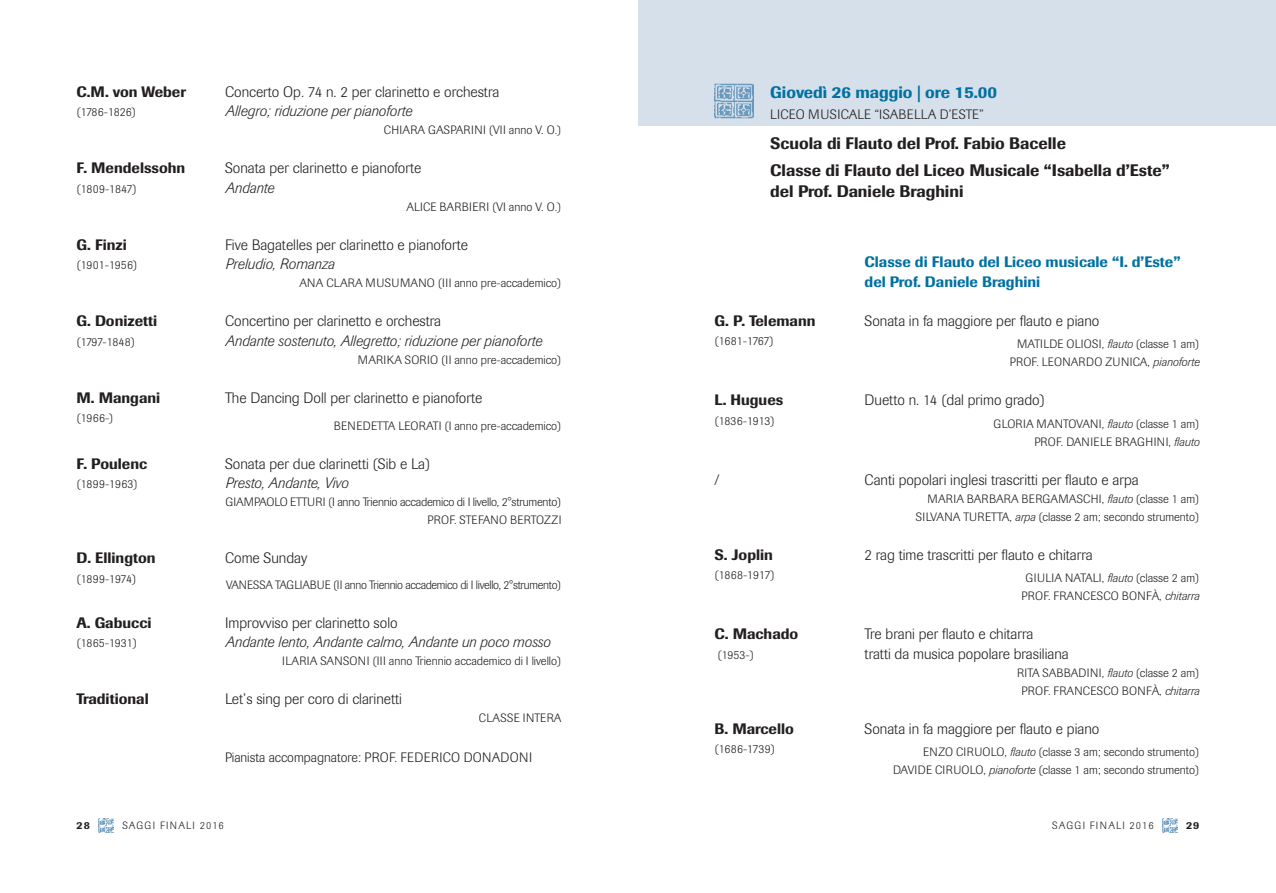
<style>
.page{position:relative;width:1276px;height:893px;background:#fff}
.page>*{position:absolute;margin:0;border:0;box-sizing:border-box;transform-origin:0 0}
.t1{font:500 16.5px/27px "Imago";color:#231f20}
.t2{font:500 16.5px "Imago";color:#0071a1}
.t3{font:300 15px "Imago";color:#231f20}
.t4{font:italic 300 15px "Imago";color:#231f20}
.t5{font:500 15px "Imago";color:#231f20}
.t6{font:500 15px/19.5px "Imago";color:#0071a1}
.t7{font:300 13.5px "Imago";color:#231f20}
.t8{font:300 13.5px "Imago";letter-spacing:.02em;color:#231f20}
.t9{font:300 12px/18px "Imago";color:#231f20;text-align:right}
.t10{font:300 12px/18px "Imago";letter-spacing:.02em;color:#231f20;text-align:right}
.t11{font:300 12px/18px "Imago";letter-spacing:-.02em;color:#231f20;text-align:right}
.t12{font:300 12px "Imago";letter-spacing:-.025em;color:#231f20}
.t13{font:300 12px "Imago";letter-spacing:-.03em;color:#231f20}
.t14{font:300 10.5px "Imago";letter-spacing:.11em;color:#231f20}
.t15{font:500 10.5px "Imago";color:#231f20}
.s1{font-style:italic}
</style>
<div class="page">
<img style="left:98px;top:819px;width:16px;height:13px">
<img style="left:1162px;top:819px;width:15px;height:13px">
<div style="left:638px;top:0;width:638px;height:126px;background:#d5e0eb"></div>
<img style="left:714px;top:84px;width:39px;height:34px">
<p class="t5" style="left:77px;top:83px;width:111px">C.M. von Weber</p>
<p class="t3" style="left:225px;top:83px;width:276px">Concerto Op. 74 n. 2 per clarinetto e orchestra</p>
<p class="t9" style="left:77px;top:103px;width:61px">(1786-1826)</p>
<p class="t4" style="left:225px;top:103px;width:188px">Allegro; riduzione per pianoforte</p>
<p class="t10" style="left:384px;top:121px;width:179px">CHIARA GASPARINI (VII anno V. O.)</p>
<p class="t5" style="left:77px;top:159px;width:110px">F. Mendelssohn</p>
<p class="t3" style="left:225px;top:160px;width:198px">Sonata per clarinetto e pianoforte</p>
<p class="t9" style="left:77px;top:180px;width:62px">(1809-1847)</p>
<p class="t4" style="left:225px;top:179px;width:51px">Andante</p>
<p class="t10" style="left:406px;top:198px;width:157px">ALICE BARBIERI (VI anno V. O.)</p>
<p class="t5" style="left:77px;top:236px;width:52px">G. Finzi</p>
<p class="t3" style="left:225px;top:236px;width:244px">Five Bagatelles per clarinetto e pianoforte</p>
<p class="t9" style="left:77px;top:256px;width:62px">(1901-1956)</p>
<p class="t4" style="left:225px;top:256px;width:111px">Preludio, Romanza</p>
<p class="t10" style="left:299px;top:274px;width:263px">ANA CLARA MUSUMANO (III anno pre-accademico)</p>
<p class="t5" style="left:77px;top:312px;width:82px">G. Donizetti</p>
<p class="t3" style="left:225px;top:313px;width:217px">Concertino per clarinetto e orchestra</p>
<p class="t13" style="left:77px;top:335px;width:60px">(1797-1848)</p>
<p class="t4" style="left:225px;top:332px;width:318px">Andante sostenuto, Allegretto; riduzione per pianoforte</p>
<p class="t9" style="left:358px;top:351px;width:205px">MARIKA SORIO (II anno pre-accademico)</p>
<p class="t5" style="left:77px;top:389px;width:85px">M. Mangani</p>
<p class="t3" style="left:225px;top:389px;width:259px">The Dancing Doll per clarinetto e pianoforte</p>
<p class="t9" style="left:77px;top:409px;width:39px">(1966-)</p>
<p class="t9" style="left:334px;top:417px;width:229px">BENEDETTA LEORATI (I anno pre-accademico)</p>
<p class="t5" style="left:77px;top:455px;width:72px">F. Poulenc</p>
<p class="t3" style="left:225px;top:455px;width:207px">Sonata per due clarinetti (Sib e La)</p>
<p class="t9" style="left:77px;top:475px;width:63px">(1899-1963)</p>
<p class="t4" style="left:225px;top:475px;width:125px">Presto, Andante, Vivo</p>
<p class="t11" style="left:225px;top:493px;width:337px">GIAMPAOLO ETTURI (I anno Triennio accademico di I livello, 2°strumento)<br>PROF. STEFANO BERTOZZI</p>
<p class="t5" style="left:77px;top:549px;width:81px">D. Ellington</p>
<p class="t3" style="left:225px;top:550px;width:84px">Come Sunday</p>
<p class="t11" style="left:77px;top:570px;width:61px">(1899-1974)</p>
<p class="t12" style="left:226px;top:578px;width:337px">VANESSA TAGLIABUE (II anno Triennio accademico di I livello, 2°strumento)</p>
<p class="t5" style="left:77px;top:614px;width:76px">A. Gabucci</p>
<p class="t3" style="left:225px;top:614px;width:174px">Improvviso per clarinetto solo</p>
<p class="t9" style="left:77px;top:634px;width:62px">(1865-1931)</p>
<p class="t4" style="left:225px;top:634px;width:327px">Andante lento, Andante calmo, Andante un poco mosso</p>
<p class="t9" style="left:282px;top:652px;width:281px">ILARIA SANSONI (III anno Triennio accademico di I livello)</p>
<p class="t5" style="left:77px;top:690px;width:74px">Traditional</p>
<p class="t3" style="left:225px;top:691px;width:178px">Let’s sing per coro di clarinetti</p>
<p class="t10" style="left:479px;top:709px;width:84px">CLASSE INTERA</p>
<p class="t7" style="left:225px;top:749px;width:308px">Pianista accompagnatore: PROF. FEDERICO DONADONI</p>
<p class="t2" style="left:770px;top:82px;width:228px">Giovedì 26 maggio | ore 15.00</p>
<p class="t8" style="left:770px;top:107px;width:215px">LICEO MUSICALE “ISABELLA D’ESTE”</p>
<p class="t1" style="left:770px;top:130px;width:401px">Scuola di Flauto del Prof. Fabio Bacelle<br>Classe di Flauto del Liceo Musicale “Isabella d’Este”</p>
<p class="t1" style="left:770px;top:178px;width:195px">del Prof. Daniele Braghini</p>
<p class="t6" style="left:864px;top:252px;width:317px">Classe di Flauto del Liceo musicale “I. d’Este” del Prof. Daniele Braghini</p>
<p class="t5" style="left:714px;top:311px;width:102px">G. P. Telemann</p>
<p class="t3" style="left:864px;top:312px;width:236px">Sonata in fa maggiore per flauto e piano</p>
<p class="t11" style="left:714px;top:332px;width:61px">(1681-1767)</p>
<p class="t10" style="left:1010px;top:335px;width:191px">MATILDE OLIOSI, <span class="s1">flauto</span> (classe 1 am)<br>PROF. LEONARDO ZUNICA, <span class="s1">pianoforte</span></p>
<p class="t5" style="left:714px;top:391px;width:70px">L. Hugues</p>
<p class="t3" style="left:864px;top:391px;width:182px">Duetto n. 14 (dal primo grado)</p>
<p class="t9" style="left:714px;top:412px;width:62px">(1836-1913)</p>
<p class="t10" style="left:993px;top:415px;width:207px">GLORIA MANTOVANI, <span class="s1">flauto</span> (classe 1 am)<br>PROF. DANIELE BRAGHINI, <span class="s1">flauto</span></p>
<p class="t3" style="left:714px;top:471px;width:6px">/</p>
<p class="t3" style="left:864px;top:471px;width:276px">Canti popolari inglesi trascritti per flauto e arpa</p>
<p class="t9" style="left:916px;top:490px;width:285px">MARIA BARBARA BERGAMASCHI, <span class="s1">flauto</span> (classe 1 am)<br>SILVANA TURETTA, <span class="s1">arpa</span> (classe 2 am; secondo strumento)</p>
<p class="t5" style="left:714px;top:545px;width:60px">S. Joplin</p>
<p class="t3" style="left:864px;top:546px;width:230px">2 rag time trascritti per flauto e chitarra</p>
<p class="t9" style="left:714px;top:566px;width:62px">(1868-1917)</p>
<p class="t10" style="left:1021px;top:569px;width:179px;text-align:center">GIULIA NATALI, <span class="s1">flauto</span> (classe 2 am)<br>PROF. FRANCESCO BONFÀ, <span class="s1">chitarra</span></p>
<p class="t5" style="left:714px;top:625px;width:85px">C. Machado</p>
<p class="t3" style="left:864px;top:625px;width:170px">Tre brani per flauto e chitarra</p>
<p class="t9" style="left:717px;top:646px;width:38px">(1953-)</p>
<p class="t3" style="left:864px;top:645px;width:206px">tratti da musica popolare brasiliana</p>
<p class="t10" style="left:1017px;top:664px;width:184px;text-align:center">RITA SABBADINI, <span class="s1">flauto</span> (classe 2 am)<br>PROF. FRANCESCO BONFÀ, <span class="s1">chitarra</span></p>
<p class="t5" style="left:714px;top:719px;width:81px">B. Marcello</p>
<p class="t3" style="left:864px;top:720px;width:236px">Sonata in fa maggiore per flauto e piano</p>
<p class="t9" style="left:714px;top:740px;width:62px">(1686-1739)</p>
<p class="t9" style="left:893px;top:743px;width:308px">ENZO CIRUOLO, <span class="s1">flauto</span> (classe 3 am; secondo strumento)<br>DAVIDE CIRUOLO, <span class="s1">pianoforte</span> (classe 1 am; secondo strumento)</p>
<p class="t15" style="left:77px;top:819px;width:15px">28</p>
<p class="t14" style="left:122px;top:820px;width:103px">SAGGI FINALI 2016</p>
<p class="t14" style="left:1052px;top:820px;width:103px">SAGGI FINALI 2016</p>
<p class="t15" style="left:1186px;top:819px;width:15px">29</p>
</div>
